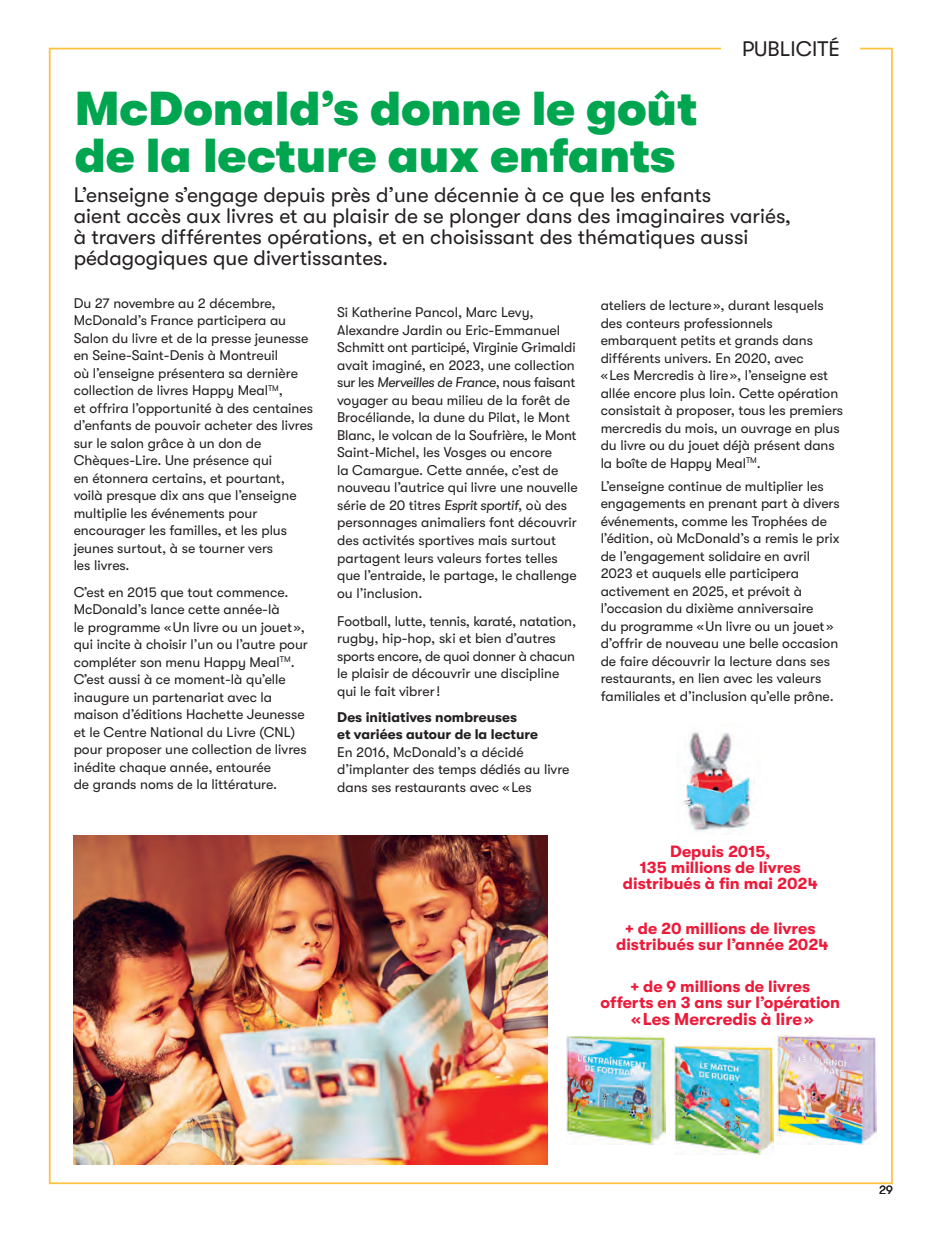
<style>
.page{position:relative;width:940px;height:1239px;background:#fff}
.page>*{position:absolute;margin:0;border:0;box-sizing:border-box;transform-origin:0 0}
.t1{font:900 47.6px/47.6px "GT Walsheim";color:#00a54f}
.t2{font:21px/21px "GT Walsheim";color:#231f20}
.t3{font:700 17.15px "GT Walsheim";color:#ed1a3a}
.t4{font:700 16.28px/16.3px "GT Walsheim";color:#ed1a3a;text-align:center}
.t5{font:14px/17.5px "GT Walsheim";color:#231f20}
.t6{font:700 14px/17.5px "GT Walsheim";color:#231f20}
.t7{font:12.25px "GT Walsheim";color:#231f20}
.s1{font-style:italic}
</style>
<div class="page">
<img style="left:74px;top:835px;width:474px;height:329px">
<img style="left:683px;top:732px;width:72px;height:102px">
<img style="left:566px;top:1035px;width:99px;height:109px">
<img style="left:674px;top:1045px;width:99px;height:109px">
<img style="left:777px;top:1035px;width:99px;height:109px">
<h2 class="t2" style="left:742px;top:39px;width:99px">PUBLICITÉ</h2>
<h1 class="t1" style="left:75px;top:85px;width:623px">McDonald’s donne le goût de la lecture aux enfants</h1>
<p class="t2" style="left:74px;top:184px;width:718px">L’enseigne s’engage depuis près d’une décennie à ce que les enfants<br>aient accès aux livres et au plaisir de se plonger dans des imaginaires variés, à travers différentes opérations, et en choisissant des thématiques aussi pédagogiques que divertissantes.</p>
<p class="t5" style="left:74px;top:294px;width:241px">Du 27 novembre au 2 décembre, McDonald’s France participera au Salon du livre et de la presse jeunesse en Seine-Saint-Denis à Montreuil<br>où l’enseigne présentera sa dernière collection de livres Happy Meal<sup>TM</sup>,<br>et offrira l’opportunité à des centaines d’enfants de pouvoir acheter des livres sur le salon grâce à un don de Chèques-Lire. Une présence qui<br>en étonnera certains, et pourtant, voilà presque dix ans que l’enseigne multiplie les événements pour encourager les familles, et les plus jeunes surtout, à se tourner vers<br>les livres.</p>
<p class="t5" style="left:74px;top:583px;width:236px">C’est en 2015 que tout commence.<br>McDonald’s lance cette année-là<br>le programme « Un livre ou un jouet », qui incite à choisir l’un ou l’autre pour compléter son menu Happy Meal<sup>TM</sup>.<br>C’est aussi à ce moment-là qu’elle inaugure un partenariat avec la maison d’éditions Hachette Jeunesse et le Centre National du Livre (CNL) pour proposer une collection de livres inédite chaque année, entourée<br>de grands noms de la littérature.</p>
<p class="t5" style="left:337px;top:304px;width:242px">Si Katherine Pancol, Marc Levy, Alexandre Jardin ou Eric-Emmanuel Schmitt ont participé, Virginie Grimaldi avait imaginé, en 2023, une collection sur les <span class="s1">Merveilles de France</span>, nous faisant voyager au beau milieu de la forêt de Brocéliande, la dune du Pilat, le Mont Blanc, le volcan de la Soufrière, le Mont Saint-Michel, les Vosges ou encore<br>la Camargue. Cette année, c’est de nouveau l’autrice qui livre une nouvelle série de 20 titres <span class="s1">Esprit sportif</span>, où des personnages animaliers font découvrir des activités sportives mais surtout partagent leurs valeurs fortes telles que l’entraide, le partage, le challenge ou l’inclusion.</p>
<p class="t5" style="left:337px;top:612px;width:240px">Football, lutte, tennis, karaté, natation, rugby, hip-hop, ski et bien d’autres sports encore, de quoi donner à chacun le plaisir de découvrir une discipline qui le fait vibrer !</p>
<p class="t6" style="left:337px;top:708px;width:202px">Des initiatives nombreuses<br>et variées autour de la lecture</p>
<p class="t5" style="left:337px;top:743px;width:234px">En 2016, McDonald’s a décidé d’implanter des temps dédiés au livre dans ses restaurants avec « Les</p>
<p class="t5" style="left:600px;top:297px;width:244px">ateliers de lecture », durant lesquels des conteurs professionnels embarquent petits et grands dans différents univers. En 2020, avec<br>« Les Mercredis à lire », l’enseigne est allée encore plus loin. Cette opération consistait à proposer, tous les premiers mercredis du mois, un ouvrage en plus du livre ou du jouet déjà présent dans la boîte de Happy Meal<sup>TM</sup>.</p>
<p class="t5" style="left:600px;top:477px;width:240px">L’enseigne continue de multiplier les engagements en prenant part à divers événements, comme les Trophées de l’édition, où McDonald’s a remis le prix de l’engagement solidaire en avril 2023 et auquels elle participera activement en 2025, et prévoit à l’occasion du dixième anniversaire<br>du programme « Un livre ou un jouet » d’offrir de nouveau une belle occasion de faire découvrir la lecture dans ses restaurants, en lien avec les valeurs familiales et d’inclusion qu’elle prône.</p>
<p class="t4" style="left:623px;top:842px;width:196px">Depuis 2015,<br>135 millions de livres distribués à fin mai 2024</p>
<p class="t4" style="left:616px;top:919px;width:214px">+ de 20 millions de livres distribués sur l’année 2024</p>
<p class="t4" style="left:600px;top:977px;width:241px">+ de 9 millions de livres<br>offerts en 3 ans sur l’opération</p>
<p class="t3" style="left:631px;top:1009px;width:184px">« Les Mercredis à lire »</p>
<p class="t7" style="left:878px;top:1182px;width:15px">29</p>
</div>
